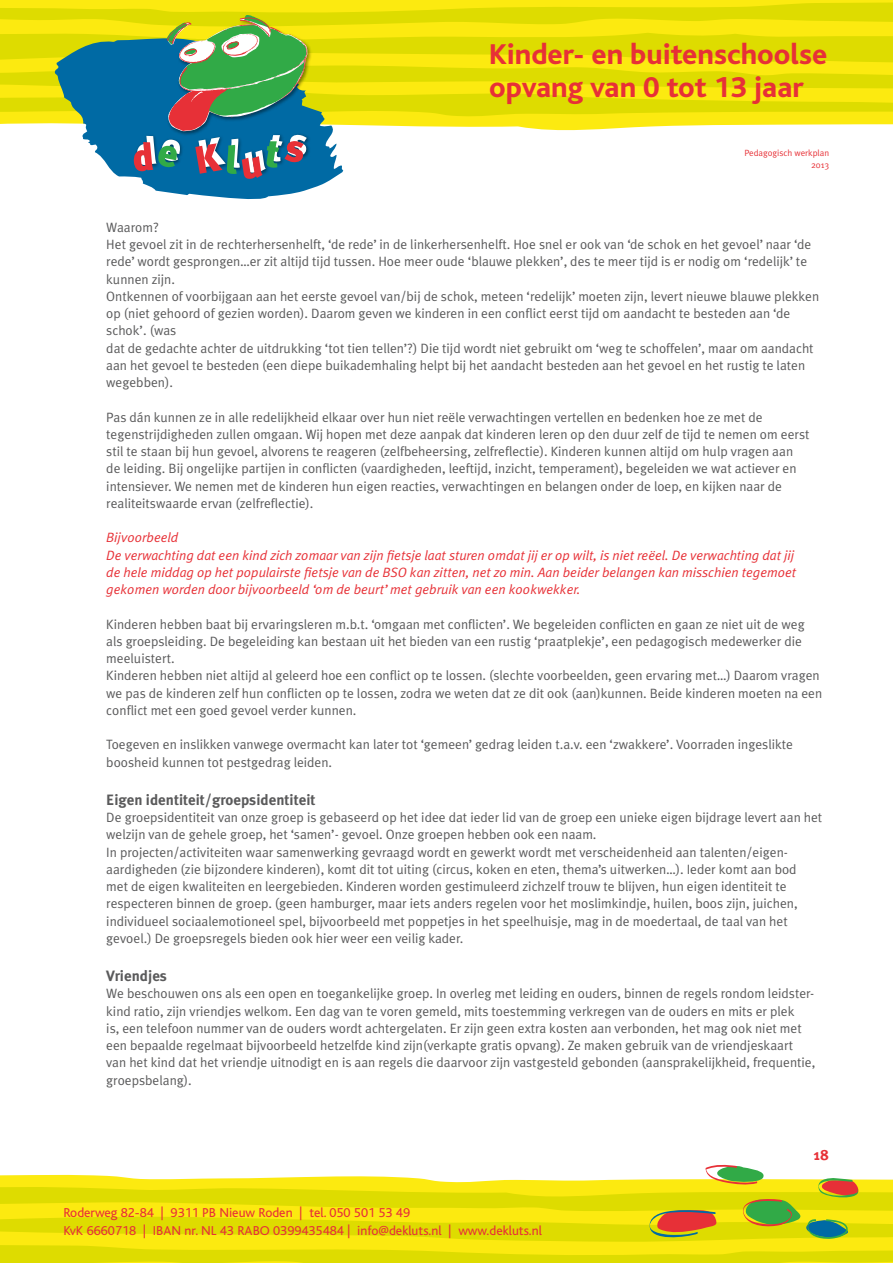
<style>
.page{position:relative;width:893px;height:1263px;background:#fff}
.page>*{position:absolute;margin:0;border:0;box-sizing:border-box;transform-origin:0 0}
.t1{font:800 30px/33px "Bliss";color:#e73037}
.t2{font:700 15px "Meta Plus";color:#5a5a5b}
.t3{font:700 15px "Meta Plus";color:#e73137}
.t4{font:13.5px/17.2px "Meta Plus Normal";color:#5a5a5b}
.t5{font:italic 13.5px/17.2px "Meta Plus Normal";color:#e73137}
.t6{font:13.5px/18px "Bliss";color:#e73037}
.t7{font:9px/12px "Meta Plus Normal";color:#e73137;text-align:right}
</style>
<div class="page">
<svg style="left:0;top:1164px;width:893px;height:99px;background:#e9e12d"></svg>
<svg style="left:141px;top:179px;width:191px;height:20px;fill:#006aa4"></svg>
<svg style="left:0;top:0;width:893px;height:179px"></svg>
<h1 class="t1" style="left:489px;top:38px;width:340px">Kinder- en buitenschoolse opvang van 0 tot 13 jaar</h1>
<p class="t7" style="left:744px;top:147px;width:86px">Pedagogisch werkplan<br>2013</p>
<p class="t4" style="left:106px;top:218px;width:714px">Waarom?<br>Het gevoel zit in de rechterhersenhelft, ‘de rede’ in de linkerhersenhelft. Hoe snel er ook van ‘de schok en het gevoel’ naar ‘de rede’ wordt gesprongen…er zit altijd tijd tussen. Hoe meer oude ‘blauwe plekken’, des te meer tijd is er nodig om ‘redelijk’ te kunnen zijn.<br>Ontkennen of voorbijgaan aan het eerste gevoel van/bij de schok, meteen ‘redelijk’ moeten zijn, levert nieuwe blauwe plekken op (niet gehoord of gezien worden). Daarom geven we kinderen in een conflict eerst tijd om aandacht te besteden aan ‘de schok’. (was<br>dat de gedachte achter de uitdrukking ‘tot tien tellen’?) Die tijd wordt niet gebruikt om ‘weg te schoffelen’, maar om aandacht aan het gevoel te besteden (een diepe buikademhaling helpt bij het aandacht besteden aan het gevoel en het rustig te laten wegebben).</p>
<p class="t4" style="left:106px;top:408px;width:705px">Pas dán kunnen ze in alle redelijkheid elkaar over hun niet reële verwachtingen vertellen en bedenken hoe ze met de tegenstrijdigheden zullen omgaan. Wij hopen met deze aanpak dat kinderen leren op den duur zelf de tijd te nemen om eerst stil te staan bij hun gevoel, alvorens te reageren (zelfbeheersing, zelfreflectie). Kinderen kunnen altijd om hulp vragen aan de leiding. Bij ongelijke partijen in conflicten (vaardigheden, leeftijd, inzicht, temperament), begeleiden we wat actiever en intensiever. We nemen met de kinderen hun eigen reacties, verwachtingen en belangen onder de loep, en kijken naar de realiteitswaarde ervan (zelfreflectie).</p>
<p class="t5" style="left:106px;top:529px;width:691px">Bijvoorbeeld<br>De verwachting dat een kind zich zomaar van zijn fietsje laat sturen omdat jij er op wilt, is niet reëel. De verwachting dat jij de hele middag op het populairste fietsje van de BSO kan zitten, net zo min. Aan beider belangen kan misschien tegemoet gekomen worden door bijvoorbeeld ‘om de beurt’ met gebruik van een kookwekker.</p>
<p class="t4" style="left:106px;top:615px;width:717px">Kinderen hebben baat bij ervaringsleren m.b.t. ‘omgaan met conflicten’. We begeleiden conflicten en gaan ze niet uit de weg als groepsleiding. De begeleiding kan bestaan uit het bieden van een rustig ‘praatplekje’, een pedagogisch medewerker die meeluistert.<br>Kinderen hebben niet altijd al geleerd hoe een conflict op te lossen. (slechte voorbeelden, geen ervaring met…) Daarom vragen we pas de kinderen zelf hun conflicten op te lossen, zodra we weten dat ze dit ook (aan)kunnen. Beide kinderen moeten na een conflict met een goed gevoel verder kunnen.</p>
<p class="t4" style="left:106px;top:736px;width:688px">Toegeven en inslikken vanwege overmacht kan later tot ‘gemeen’ gedrag leiden t.a.v. een ‘zwakkere’. Voorraden ingeslikte boosheid kunnen tot pestgedrag leiden.</p>
<p class="t2" style="left:106px;top:791px;width:211px">Eigen identiteit/groepsidentiteit</p>
<p class="t4" style="left:106px;top:809px;width:717px">De groepsidentiteit van onze groep is gebaseerd op het idee dat ieder lid van de groep een unieke eigen bijdrage levert aan het welzijn van de gehele groep, het ‘samen’- gevoel. Onze groepen hebben ook een naam.<br>In projecten/activiteiten waar samenwerking gevraagd wordt en gewerkt wordt met verscheidenheid aan talenten/eigen&shy;aardigheden (zie bijzondere kinderen), komt dit tot uiting (circus, koken en eten, thema’s uitwerken…). Ieder komt aan bod<br>met de eigen kwaliteiten en leergebieden. Kinderen worden gestimuleerd zichzelf trouw te blijven, hun eigen identiteit te respecteren binnen de groep. (geen hamburger, maar iets anders regelen voor het moslimkindje, huilen, boos zijn, juichen, individueel sociaalemotioneel spel, bijvoorbeeld met poppetjes in het speelhuisje, mag in de moedertaal, de taal van het gevoel.) De groepsregels bieden ook hier weer een veilig kader.</p>
<p class="t2" style="left:106px;top:967px;width:62px">Vriendjes</p>
<p class="t4" style="left:106px;top:985px;width:710px">We beschouwen ons als een open en toegankelijke groep. In overleg met leiding en ouders, binnen de regels rondom leidster&shy;kind ratio, zijn vriendjes welkom. Een dag van te voren gemeld, mits toestemming verkregen van de ouders en mits er plek<br>is, een telefoon nummer van de ouders wordt achtergelaten. Er zijn geen extra kosten aan verbonden, het mag ook niet met een bepaalde regelmaat bijvoorbeeld hetzelfde kind zijn(verkapte gratis opvang). Ze maken gebruik van de vriendjeskaart van het kind dat het vriendje uitnodigt en is aan regels die daarvoor zijn vastgesteld gebonden (aansprakelijkheid, frequentie, groepsbelang).</p>
<p class="t6" style="left:63px;top:1203px;width:480px">Roderweg 82-84 | 9311 PB Nieuw Roden | tel. 050 501 53 49<br>KvK 6660718 | IBAN nr. NL 43 RABO 0399435484 | info@dekluts.nl | www.dekluts.nl</p>
<p class="t3" style="left:814px;top:1146px;width:17px">18</p>
</div>
